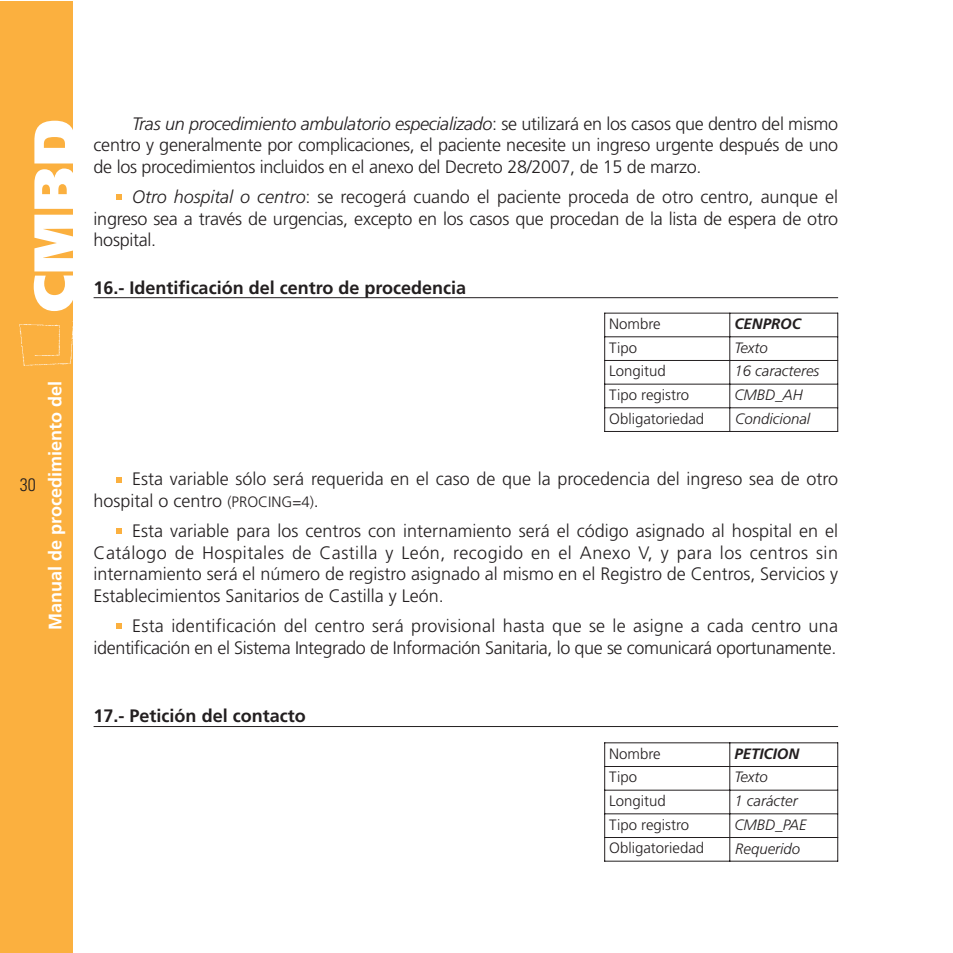
<style>
.page{position:relative;width:953px;height:953px;background:#fff}
.page>*{position:absolute;margin:0;border:0;box-sizing:border-box;transform-origin:0 0}
.t1{font:900 58.35px "Frutiger";color:#fff}
.t2{font:300 18px/21.6px "Frutiger";letter-spacing:-.005em;color:#231f20;text-align:justify}
.t3{font:700 18px "Frutiger";color:#231f20}
.t4{font:700 18px "Frutiger";color:#fff}
.t5{font:300 condensed 18px "Univers";color:#231f20}
.t6{font:300 15px "Frutiger";color:#231f20}
.t7{font:italic 300 15px "Frutiger";color:#231f20}
.t8{font:italic 700 15px "Frutiger";color:#231f20}
.s1{font-style:italic}
.s2{font-size:15px}
</style>
<div class="page">
<div style="left:0;top:1px;width:72px;height:951px;background:#fbb03f"></div>
<img style="left:19px;top:316px;width:54px;height:51px">
<hr style="left:94px;top:297px;width:744px;height:1px;background:#231f20">
<hr style="left:94px;top:726px;width:744px;height:1px;background:#231f20">
<svg style="left:116px;top:623px;width:6px;height:6px"></svg>
<svg style="left:116px;top:528px;width:6px;height:6px"></svg>
<svg style="left:116px;top:477px;width:6px;height:5px"></svg>
<svg style="left:116px;top:194px;width:6px;height:6px"></svg>
<hr style="left:604px;top:313px;width:1px;height:119px;background:#231f20">
<hr style="left:729px;top:313px;width:1px;height:119px;background:#231f20">
<hr style="left:837px;top:313px;width:1px;height:119px;background:#231f20">
<hr style="left:604px;top:313px;width:234px;height:1px;background:#231f20">
<hr style="left:604px;top:336px;width:234px;height:1px;background:#231f20">
<hr style="left:604px;top:360px;width:234px;height:1px;background:#231f20">
<hr style="left:604px;top:384px;width:234px;height:1px;background:#231f20">
<hr style="left:604px;top:407px;width:234px;height:1px;background:#231f20">
<hr style="left:604px;top:431px;width:234px;height:1px;background:#231f20">
<hr style="left:604px;top:742px;width:1px;height:119px;background:#231f20">
<hr style="left:729px;top:742px;width:1px;height:119px;background:#231f20">
<hr style="left:837px;top:742px;width:1px;height:119px;background:#231f20">
<hr style="left:604px;top:742px;width:234px;height:1px;background:#231f20">
<hr style="left:604px;top:766px;width:234px;height:1px;background:#231f20">
<hr style="left:604px;top:789px;width:234px;height:1px;background:#231f20">
<hr style="left:604px;top:813px;width:234px;height:1px;background:#231f20">
<hr style="left:604px;top:837px;width:234px;height:1px;background:#231f20">
<hr style="left:604px;top:860px;width:234px;height:1px;background:#231f20">
<h1 class="t1" style="left:31px;top:312px;width:195px;rotate:-90deg">CMBD</h1>
<p class="t5" style="left:20px;top:477px;width:17px">30</p>
<p class="t4" style="left:48px;top:630px;width:250px;rotate:-90deg">Manual de procedimiento del</p>
<p class="t2" style="left:94px;top:114px;width:746px;text-indent:39px"><span class="s1">Tras un procedimiento ambulatorio especializado</span>: se utilizará en los casos que dentro del mismo centro y generalmente por complicaciones, el paciente necesite un ingreso urgente después de uno de los procedimientos incluidos en el anexo del Decreto 28/2007, de 15 de marzo.</p>
<p class="t2" style="left:94px;top:187px;width:746px;text-indent:39px"><span class="s1">Otro hospital o centro</span>: se recogerá cuando el paciente proceda de otro centro, aunque el ingreso sea a través de urgencias, excepto en los casos que procedan de la lista de espera de otro hospital.</p>
<p class="t3" style="left:94px;top:280px;width:374px">16.- Identificación del centro de procedencia</p>
<p class="t6" style="left:609px;top:318px;width:53px">Nombre</p>
<p class="t8" style="left:734px;top:318px;width:68px">CENPROC</p>
<p class="t6" style="left:609px;top:341px;width:29px">Tipo</p>
<p class="t7" style="left:734px;top:341px;width:35px">Texto</p>
<p class="t6" style="left:609px;top:365px;width:58px">Longitud</p>
<p class="t7" style="left:734px;top:365px;width:86px">16 caracteres</p>
<p class="t6" style="left:609px;top:389px;width:81px">Tipo registro</p>
<p class="t7" style="left:734px;top:389px;width:70px">CMBD_AH</p>
<p class="t6" style="left:609px;top:412px;width:96px">Obligatoriedad</p>
<p class="t7" style="left:735px;top:413px;width:76px">Condicional</p>
<p class="t2" style="left:94px;top:469px;width:746px;text-indent:39px">Esta variable sólo será requerida en el caso de que la procedencia del ingreso sea de otro hospital o centro <span class="s2">(PROCING=4)</span>.</p>
<p class="t2" style="left:94px;top:521px;width:746px;text-indent:39px">Esta variable para los centros con internamiento será el código asignado al hospital en el Catálogo de Hospitales de Castilla y León, recogido en el Anexo V, y para los centros sin internamiento será el número de registro asignado al mismo en el Registro de Centros, Servicios y Establecimientos Sanitarios de Castilla y León.</p>
<p class="t2" style="left:94px;top:616px;width:746px;text-align:right">Esta identificación del centro será provisional hasta que se le asigne a cada centro una identificación en el Sistema Integrado de Información Sanitaria, lo que se comunicará oportunamente.</p>
<p class="t3" style="left:94px;top:708px;width:213px">17.- Petición del contacto</p>
<p class="t6" style="left:609px;top:747px;width:53px">Nombre</p>
<p class="t8" style="left:734px;top:747px;width:67px">PETICION</p>
<p class="t6" style="left:609px;top:771px;width:29px">Tipo</p>
<p class="t7" style="left:734px;top:771px;width:35px">Texto</p>
<p class="t6" style="left:609px;top:794px;width:58px">Longitud</p>
<p class="t7" style="left:734px;top:794px;width:65px">1 carácter</p>
<p class="t6" style="left:609px;top:818px;width:81px">Tipo registro</p>
<p class="t7" style="left:734px;top:818px;width:74px">CMBD_PAE</p>
<p class="t6" style="left:609px;top:842px;width:96px">Obligatoriedad</p>
<p class="t7" style="left:735px;top:842px;width:67px">Requerido</p>
</div>
